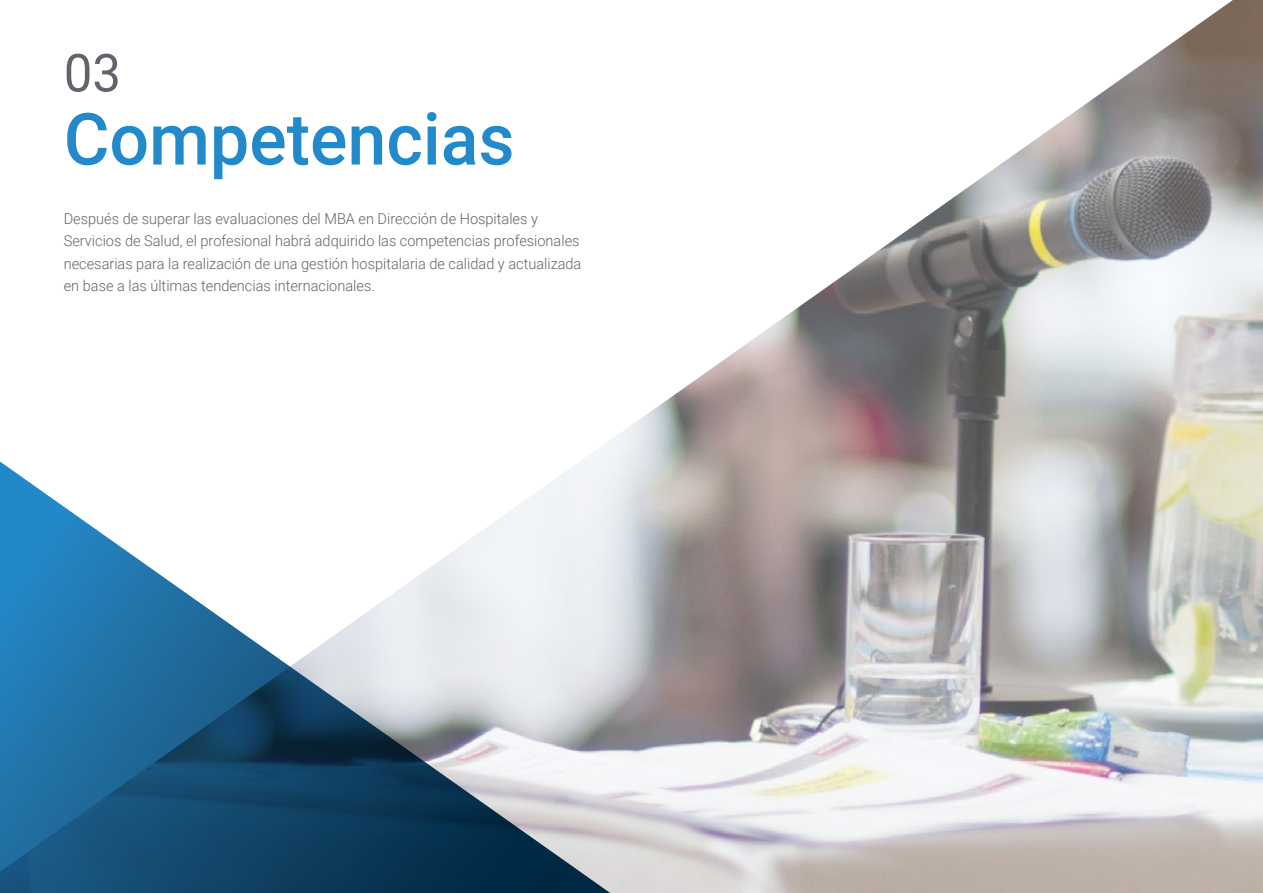
<style>
.page{position:relative;width:1263px;height:893px;background:#fff}
.page>*{position:absolute;margin:0;border:0;box-sizing:border-box;transform-origin:0 0}
.t1{font:500 72px "Roboto";color:#2289ca}
.t2{font:52.5px "Roboto";color:#61646a}
.t3{font:300 15px/22.5px "Roboto";color:#61646a}
</style>
<div class="page">
<img style="left:603px;top:0;width:660px;height:893px">
<svg style="left:0;top:446px;width:640px;height:447px"></svg>
<h2 class="t2" style="left:64px;top:36px;width:59px">03</h2>
<h1 class="t1" style="left:64px;top:89px;width:452px">Competencias</h1>
<p class="t3" style="left:64px;top:207px;width:519px">Después de superar las evaluaciones del MBA en Dirección de Hospitales y Servicios de Salud, el profesional habrá adquirido las competencias profesionales necesarias para la realización de una gestión hospitalaria de calidad y actualizada en base a las últimas tendencias internacionales.</p>
</div>
